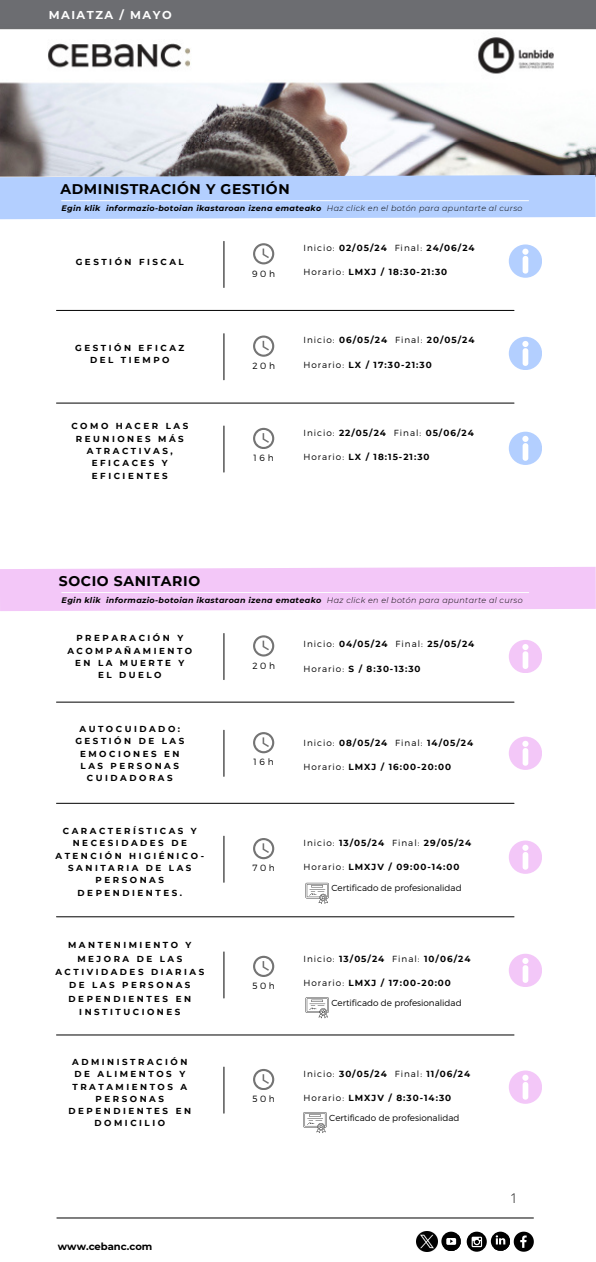
<style>
.page{position:relative;width:596px;height:1262px;background:#fff}
.page>*{position:absolute;margin:0;border:0;box-sizing:border-box;transform-origin:0 0}
.t1{font:700 14px "Montserrat";letter-spacing:.04em;color:#000}
.t2{font:300 13.3px "Open Sans";color:#000}
.t3{font:700 11.4px "Montserrat";letter-spacing:.13em;color:#fdfdfd}
.t4{font:700 10px "Montserrat";color:#000}
.t5{font:300 9px "Montserrat";letter-spacing:.29em;color:#000}
.t6{font:700 8.8px "Montserrat";letter-spacing:.115em;color:#000}
.t7{font:300 8.8px "Montserrat";letter-spacing:.115em;color:#000}
.t8{font:300 8.8px "Montserrat";color:#000}
.t9{font:700 8.7px/12.3px "Montserrat";letter-spacing:.29em;color:#000;text-align:center}
.t10{font:italic 700 8px "Montserrat";letter-spacing:.04em;color:#000}
.s1{font-weight:300}
.s2{font-weight:700}
</style>
<div class="page">
<img style="left:0;top:0;width:596px;height:154px">
<svg style="left:466px;top:1231px;width:20px;height:20px"></svg>
<svg style="left:471px;top:1236px;width:11px;height:11px"></svg>
<img style="left:417px;top:1231px;width:20px;height:20px">
<svg style="left:441px;top:1231px;width:19px;height:19px"></svg>
<svg style="left:444px;top:1234px;width:17px;height:17px"></svg>
<hr style="left:57px;top:1217px;width:476px;height:1px;background:#000">
<svg style="left:490px;top:1231px;width:20px;height:19px"></svg>
<svg style="left:493px;top:1231px;width:40px;height:20px"></svg>
<svg style="left:0;top:154px;width:596px;height:66px"></svg>
<hr style="left:61px;top:200px;width:467px;height:1px;background:#fdfdfd">
<svg style="left:253px;top:243px;width:21px;height:21px"></svg>
<hr style="left:223px;top:241px;width:1px;height:46px;background:#000">
<svg style="left:508px;top:244px;width:33px;height:33px"></svg>
<hr style="left:56px;top:310px;width:458px;height:1px;background:#000">
<svg style="left:253px;top:335px;width:21px;height:21px"></svg>
<hr style="left:223px;top:334px;width:1px;height:46px;background:#000">
<svg style="left:508px;top:337px;width:33px;height:33px"></svg>
<hr style="left:56px;top:403px;width:458px;height:1px;background:#000">
<svg style="left:253px;top:428px;width:21px;height:21px"></svg>
<hr style="left:223px;top:426px;width:1px;height:46px;background:#000">
<svg style="left:508px;top:432px;width:33px;height:33px"></svg>
<svg style="left:253px;top:838px;width:21px;height:21px"></svg>
<hr style="left:223px;top:836px;width:1px;height:46px;background:#000">
<hr style="left:56px;top:1034px;width:458px;height:1px;background:#000">
<hr style="left:56px;top:803px;width:458px;height:1px;background:#000">
<svg style="left:253px;top:1069px;width:21px;height:20px"></svg>
<hr style="left:223px;top:1067px;width:1px;height:46px;background:#000">
<hr style="left:56px;top:916px;width:458px;height:1px;background:#000">
<hr style="left:56px;top:701px;width:458px;height:1px;background:#000">
<svg style="left:253px;top:635px;width:21px;height:21px"></svg>
<svg style="left:253px;top:732px;width:21px;height:21px"></svg>
<hr style="left:223px;top:633px;width:1px;height:46px;background:#000">
<hr style="left:223px;top:730px;width:1px;height:46px;background:#000">
<div style="left:0;top:567px;width:596px;height:44px;background:#f3c7f8"></div>
<hr style="left:61px;top:592px;width:468px;height:1px;background:#fdfdfd">
<svg style="left:253px;top:955px;width:21px;height:21px"></svg>
<hr style="left:223px;top:952px;width:1px;height:46px;background:#000">
<svg style="left:508px;top:953px;width:33px;height:33px"></svg>
<svg style="left:508px;top:840px;width:33px;height:33px"></svg>
<svg style="left:508px;top:1070px;width:33px;height:33px"></svg>
<svg style="left:508px;top:640px;width:33px;height:33px"></svg>
<svg style="left:508px;top:736px;width:33px;height:33px"></svg>
<svg style="left:305px;top:997px;width:23px;height:21px"></svg>
<svg style="left:305px;top:883px;width:23px;height:21px"></svg>
<svg style="left:303px;top:1112px;width:23px;height:21px"></svg>
<p class="t3" style="left:49px;top:8px;width:124px">MAIATZA / MAYO</p>
<h1 class="t1" style="left:60px;top:181px;width:231px">ADMINISTRACIÓN Y GESTIÓN</h1>
<p class="t10" style="left:61px;top:204px;width:462px">Egin klik informazio-botoian ikastaroan izena emateako <span class="s1">Haz click en el botón para apuntarte al curso</span></p>
<h5 class="t7" style="left:303px;top:242px;width:120px">Inicio: <span class="s2">02/05/24</span> Final:</h5>
<p class="t6" style="left:426px;top:243px;width:50px">24/06/24</p>
<p class="t6" style="left:303px;top:267px;width:145px"><span class="s1">Horario:</span> LMXJ / 18:30-21:30</p>
<h4 class="t9" style="left:76px;top:255px;width:110px">GESTIÓN FISCAL</h4>
<p class="t5" style="left:252px;top:267px;width:24px">90h</p>
<p class="t9" style="left:75px;top:341px;width:110px">GESTIÓN EFICAZ<br>DEL TIEMPO</p>
<p class="t9" style="left:71px;top:420px;width:118px">COMO HACER LAS<br>REUNIONES MÁS<br>ATRACTIVAS,<br>EFICACES Y<br>EFICIENTES</p>
<h5 class="t5" style="left:252px;top:360px;width:24px">20h</h5>
<p class="t5" style="left:253px;top:452px;width:22px">16h</p>
<p class="t7" style="left:303px;top:334px;width:120px">Inicio: <span class="s2">06/05/24</span> Final:</p>
<p class="t6" style="left:427px;top:335px;width:49px">20/05/24</p>
<p class="t6" style="left:303px;top:359px;width:130px"><span class="s1">Horario:</span> LX / 17:30-21:30</p>
<p class="t7" style="left:303px;top:427px;width:119px">Inicio: <span class="s2">22/05/24</span> Final:</p>
<h4 class="t6" style="left:425px;top:427px;width:50px">05/06/24</h4>
<h4 class="t6" style="left:303px;top:451px;width:128px"><span class="s1">Horario:</span> LX / 18:15-21:30</h4>
<p class="t1" style="left:59px;top:572px;width:143px">SOCIO SANITARIO</p>
<h5 class="t10" style="left:62px;top:595px;width:462px">Egin klik informazio-botoian ikastaroan izena emateako <span class="s1">Haz click en el botón para apuntarte al curso</span></h5>
<p class="t9" style="left:67px;top:632px;width:126px">PREPARACIÓN Y<br>ACOMPAÑAMIENTO<br>EN LA MUERTE Y<br>EL DUELO</p>
<h4 class="t9" style="left:75px;top:723px;width:110px">AUTOCUIDADO:<br>GESTIÓN DE LAS<br>EMOCIONES EN<br>LAS PERSONAS<br>CUIDADORAS</h4>
<h5 class="t9" style="left:56px;top:824px;width:150px">CARACTERÍSTICAS Y<br>NECESIDADES DE<br>ATENCIÓN HIGIÉNICO-<br>SANITARIA DE LAS<br>PERSONAS<br>DEPENDIENTES.</h5>
<p class="t5" style="left:252px;top:659px;width:24px">20h</p>
<p class="t5" style="left:253px;top:756px;width:22px">16h</p>
<p class="t5" style="left:252px;top:862px;width:24px">70h</p>
<p class="t7" style="left:303px;top:638px;width:121px">Inicio: <span class="s2">04/05/24</span> Final:</p>
<h1 class="t6" style="left:427px;top:639px;width:48px">25/05/24</h1>
<h1 class="t6" style="left:303px;top:663px;width:119px"><span class="s1">Horario:</span> S / 8:30-13:30</h1>
<p class="t7" style="left:303px;top:736px;width:121px">Inicio: <span class="s2">08/05/24</span> Final:</p>
<h5 class="t6" style="left:427px;top:737px;width:47px">14/05/24</h5>
<h5 class="t6" style="left:303px;top:761px;width:149px"><span class="s1">Horario:</span> LMXJ / 16:00-20:00</h5>
<p class="t7" style="left:303px;top:837px;width:118px">Inicio: <span class="s2">13/05/24</span> Final:</p>
<p class="t6" style="left:424px;top:837px;width:49px">29/05/24</p>
<p class="t6" style="left:303px;top:861px;width:158px"><span class="s1">Horario:</span> LMXJV / 09:00-14:00</p>
<p class="t8" style="left:331px;top:882px;width:132px">Certificado de profesionalidad</p>
<p class="t9" style="left:55px;top:938px;width:150px;line-height:13.4px">MANTENIMIENTO Y<br>MEJORA DE LAS<br>ACTIVIDADES DIARIAS<br>DE LAS PERSONAS<br>DEPENDIENTES EN<br>INSTITUCIONES</p>
<h4 class="t7" style="left:303px;top:952px;width:118px">Inicio: <span class="s2">13/05/24</span> Final:</h4>
<p class="t6" style="left:424px;top:953px;width:48px">10/06/24</p>
<p class="t6" style="left:303px;top:977px;width:149px"><span class="s1">Horario:</span> LMXJ / 17:00-20:00</p>
<p class="t5" style="left:252px;top:979px;width:24px">50h</p>
<h4 class="t8" style="left:331px;top:996px;width:132px">Certificado de profesionalidad</h4>
<p class="t9" style="left:69px;top:1055px;width:124px">ADMINISTRACIÓN<br>DE ALIMENTOS Y<br>TRATAMIENTOS A<br>PERSONAS<br>DEPENDIENTES EN<br>DOMICILIO</p>
<h5 class="t4" style="left:58px;top:1240px;width:96px">www.cebanc.com</h5>
<p class="t5" style="left:252px;top:1093px;width:24px">50h</p>
<h4 class="t7" style="left:303px;top:1068px;width:120px">Inicio: <span class="s2">30/05/24</span> Final:</h4>
<p class="t6" style="left:426px;top:1068px;width:45px">11/06/24</p>
<p class="t6" style="left:303px;top:1092px;width:149px"><span class="s1">Horario:</span> LMXJV / 8:30-14:30</p>
<p class="t8" style="left:329px;top:1111px;width:132px">Certificado de profesionalidad</p>
<p class="t2" style="left:510px;top:1188px;width:9px">1</p>
</div>
